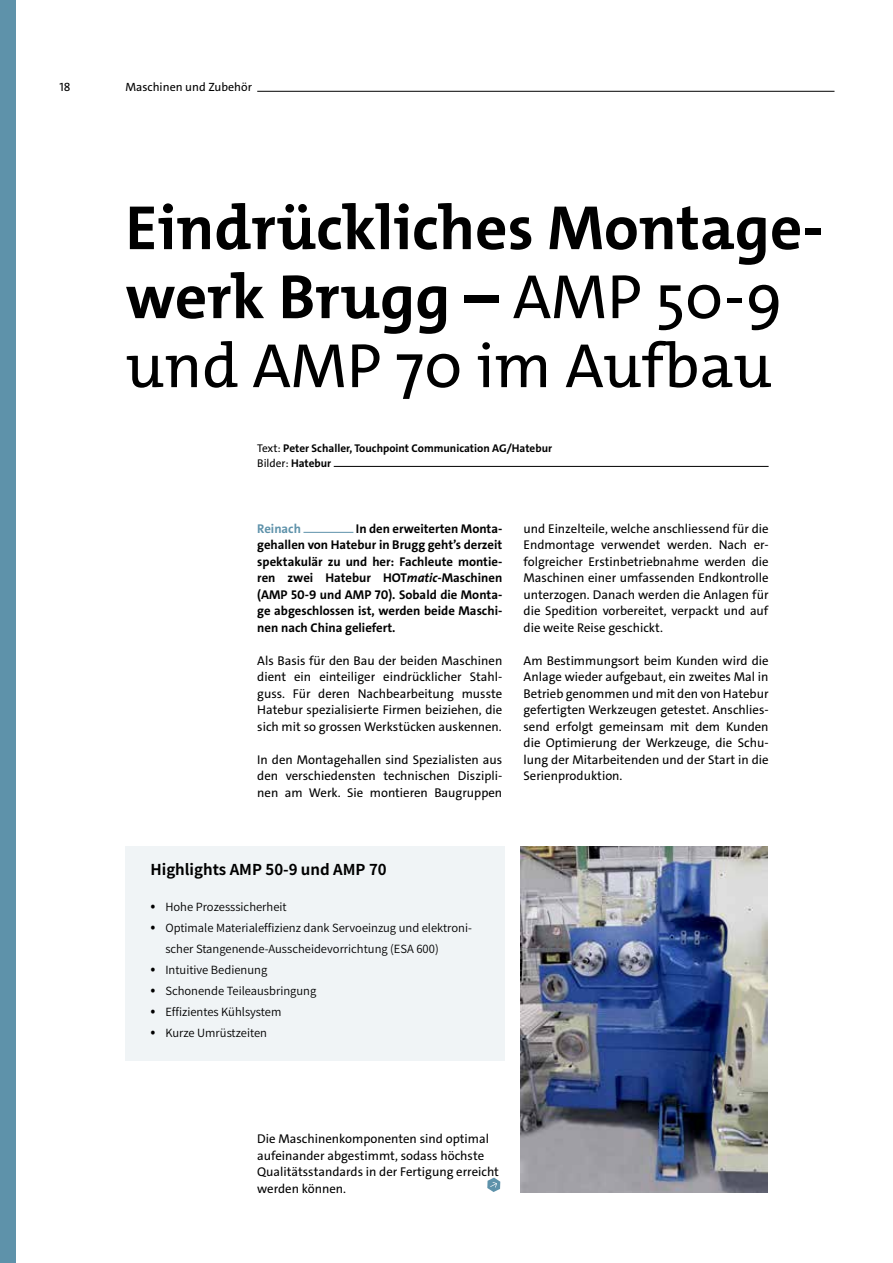
<style>
.page{position:relative;width:893px;height:1263px;background:#fff}
.page>*{position:absolute;margin:0;border:0;box-sizing:border-box;transform-origin:0 0}
.t1{font:700 63px/69px "The Mix C4 s";color:#000}
.t2{font:700 15px "Source Han Sans CN";color:#000}
.t3{font:12.75px/16.5px "The Sans C4 s";color:#000;text-align:justify}
.t4{font:700 12.75px/16.5px "The Sans C4 s";color:#000;text-align:justify}
.t5{font:700 12.75px "The Sans C4 s";color:#5e92aa}
.t6{font:12px "The Sans C4 s";color:#000}
.t7{font:11.25px/21px "Source Han Sans CN";color:#000}
.t8{font:700 11.25px/15px "The Sans C4 s";color:#000}
.s1{font-weight:400}
.s2{font-style:italic}
.s3{font-size:15px}
</style>
<div class="page">
<div style="left:0;top:0;width:15px;height:1263px;background:#5e92aa"></div>
<img style="left:521px;top:846px;width:246px;height:347px">
<hr style="left:334px;top:466px;width:435px;height:1px;background:#000">
<hr style="left:303px;top:532px;width:50px;height:1px;background:#5e92aa">
<hr style="left:257px;top:91px;width:577px;height:1px;background:#000">
<div style="left:125px;top:846px;width:380px;height:215px;background:#f0f4f6"></div>
<svg style="left:487px;top:1177px;width:13px;height:15px"></svg>
<p class="t6" style="left:60px;top:80px;width:13px">18</p>
<p class="t6" style="left:125px;top:80px;width:128px">Maschinen und Zubehör</p>
<h1 class="t1" style="left:125px;top:194px;width:699px">Eindrückliches Montage&shy;werk Brugg – <span class="s1">AMP 50-9 und AMP 70 im Aufbau</span></h1>
<p class="t8" style="left:257px;top:440px;width:296px"><span class="s1">Text:</span> Peter Schaller, Touchpoint Communication AG/Hatebur<br><span class="s1">Bilder:</span> Hatebur</p>
<p class="t4" style="left:257px;top:520px;width:247px;text-indent:99px">In den erweiterten Monta&shy;gehallen von Hatebur in Brugg geht’s derzeit spektakulär zu und her: Fachleute montie&shy;ren zwei Hatebur HOT<span class="s2">matic-</span>Maschinen (AMP 50-9 und AMP 70). Sobald die Monta&shy;ge abgeschlossen ist, werden beide Maschi&shy;nen nach China geliefert.</p>
<p class="t3" style="left:257px;top:652px;width:247px">Als Basis für den Bau der beiden Maschinen dient ein einteiliger eindrücklicher Stahl&shy;guss. Für deren Nachbearbeitung musste Hatebur spezialisierte Firmen beiziehen, die sich mit so grossen Werkstücken auskennen.</p>
<p class="t3" style="left:257px;top:751px;width:247px">In den Montagehallen sind Spezialisten aus den verschiedensten technischen Diszipli&shy;nen am Werk. Sie montieren Baugruppen</p>
<p class="t5" style="left:257px;top:520px;width:45px">Reinach</p>
<p class="t3" style="left:524px;top:520px;width:247px">und Einzelteile, welche anschliessend für die Endmontage verwendet werden. Nach er&shy;folgreicher Erstinbetriebnahme werden die Maschinen einer umfassenden Endkontrolle unterzogen. Danach werden die Anlagen für die Spedition vorbereitet, verpackt und auf die weite Reise geschickt.</p>
<p class="t3" style="left:524px;top:652px;width:247px">Am Bestimmungsort beim Kunden wird die Anlage wieder aufgebaut, ein zweites Mal in Betrieb genommen und mit den von Hatebur gefertigten Werkzeugen getestet. Anschlies&shy;send erfolgt gemeinsam mit dem Kunden die Optimierung der Werkzeuge, die Schu&shy;lung der Mitarbeitenden und der Start in die Serienproduktion.</p>
<p class="t2" style="left:150px;top:861px;width:238px">Highlights AMP 50-9 und AMP 70</p>
<p class="t7" style="left:150px;top:896px;width:138px"><span class="s3">•</span> Hohe Prozesssicherheit</p>
<p class="t7" style="left:165px;top:917px;width:308px;text-indent:-15px"><span class="s3">•</span> Optimale Materialeffizienz dank Servoeinzug und elektroni&shy;scher Stangenende-Ausscheidevorrichtung (ESA 600)</p>
<p class="t7" style="left:150px;top:959px;width:118px"><span class="s3">•</span> Intuitive Bedienung</p>
<p class="t7" style="left:150px;top:980px;width:167px"><span class="s3">•</span> Schonende Teileausbringung</p>
<p class="t7" style="left:150px;top:1001px;width:132px"><span class="s3">•</span> Effizientes Kühlsystem</p>
<p class="t7" style="left:150px;top:1022px;width:118px"><span class="s3">•</span> Kurze Umrüstzeiten</p>
<p class="t3" style="left:257px;top:1131px;width:243px;text-align:left">Die Maschinenkomponenten sind optimal aufeinander abgestimmt, sodass höchste Qualitätsstandards in der Fertigung erreicht werden können.</p>
</div>
